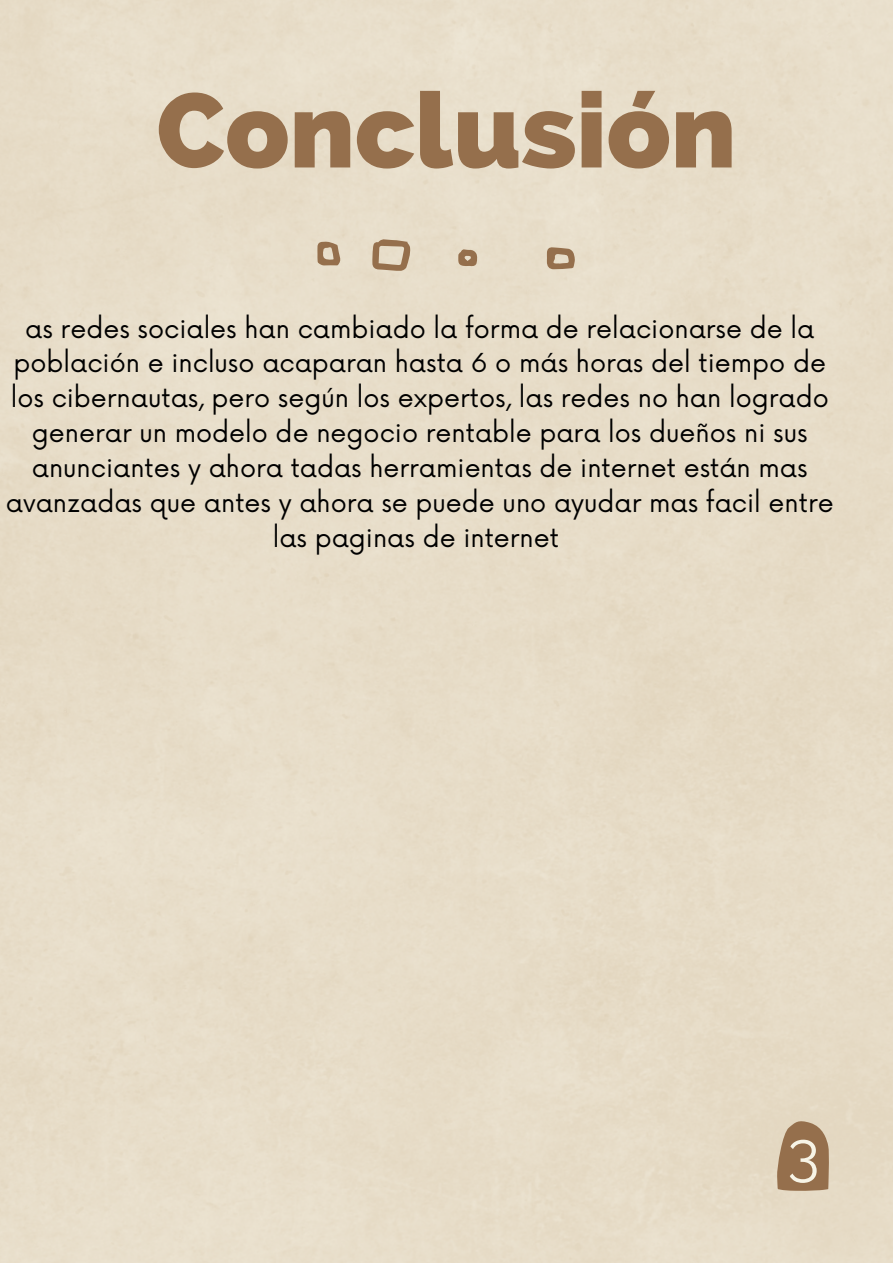
<style>
.page{position:relative;width:893px;height:1264px;background:#fff}
.page>*{position:absolute;margin:0;border:0;box-sizing:border-box;transform-origin:0 0}
.t1{font:800 104.85px "Raleway";color:#956f4c}
.t2{font:59.85px "Raleway";color:#f7f4e6}
.t3{font:25.5px/34.8px "Now";color:#000;text-align:center}
</style>
<div class="page">
<div style="left:0;top:0;width:892px;height:1262px;background:#e7ddc8"></div>
<svg style="left:317px;top:237px;width:258px;height:34px;background:#d7c8b1"></svg>
<svg style="left:776px;top:1118px;width:53px;height:72px;background:#a48362"></svg>
<h1 class="t1" style="left:156px;top:69px;width:581px">Conclusión</h1>
<p class="t3" style="left:6px;top:312px;width:829px">as redes sociales han cambiado la forma de relacionarse de la población e incluso acaparan hasta 6 o más horas del tiempo de los cibernautas, pero según los expertos, las redes no han logrado generar un modelo de negocio rentable para los dueños ni sus anunciantes y ahora tadas herramientas de internet están mas avanzadas que antes y ahora se puede uno ayudar mas facil entre las paginas de internet</p>
<h2 class="t2" style="left:787px;top:1117px;width:33px">3</h2>
</div>
